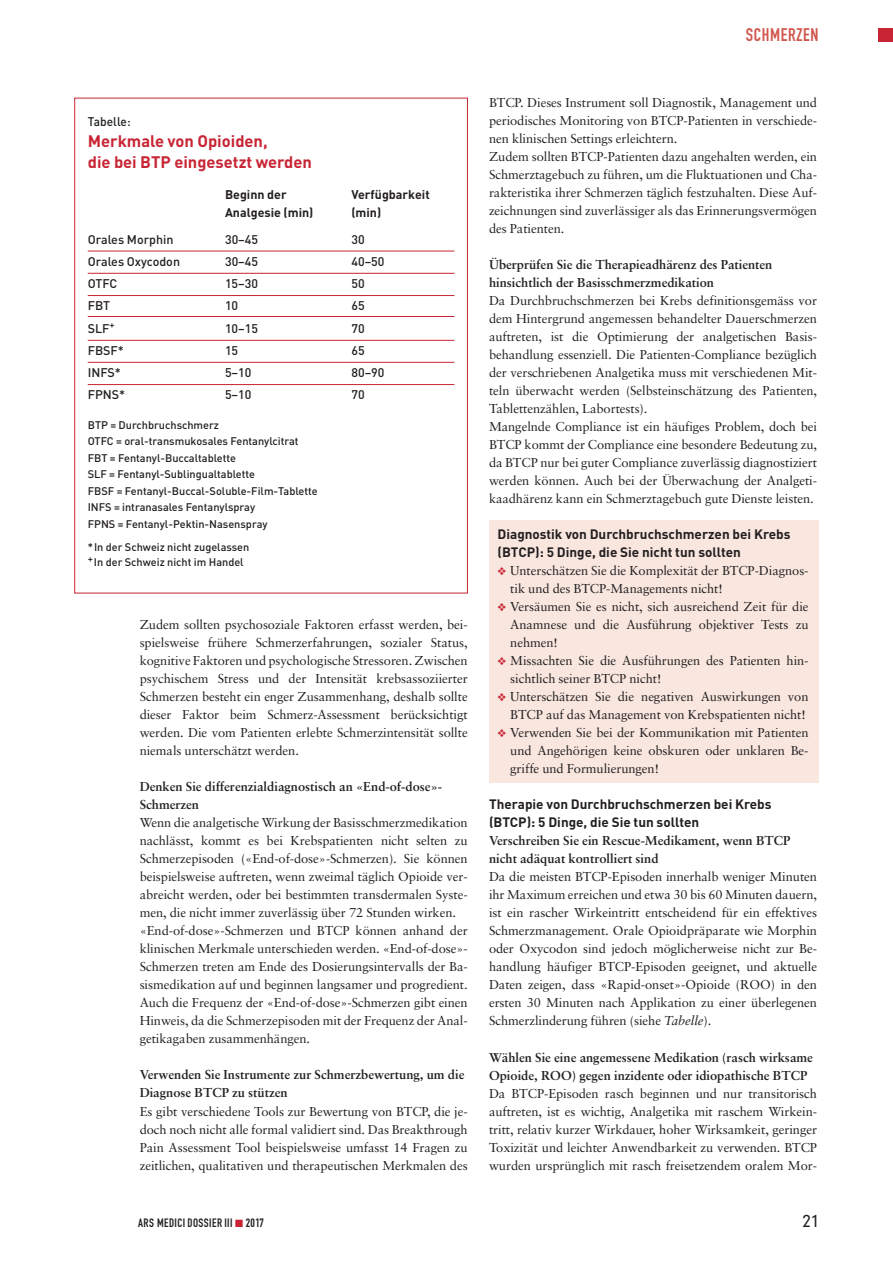
<style>
.page{position:relative;width:893px;height:1263px;background:#fff}
.page>*{position:absolute;margin:0;border:0;box-sizing:border-box;transform-origin:0 0}
.t1{font:18px "DIN Engschrift";letter-spacing:.035em;color:#d1574e}
.t2{font:700 16.5px/21px "DIN";color:#c82434}
.t3{font:300 16.5px "DIN Neuzeit Grotesk";color:#231f20}
.t4{font:700 13.5px/18px "DIN";color:#231f20}
.t5{font:12.9px/18px "Sabon";letter-spacing:-.005em;color:#231f20;text-align:justify}
.t6{font:700 12.9px/18px "Sabon";color:#231f20}
.t7{font:500 12.45px "DIN";color:#231f20}
.t8{font:700 12.45px "DIN";color:#231f20}
.t9{font:500 12.45px "DIN";color:#231f20;scale:.96 1}
.t10{font:12px "DIN Engschrift";letter-spacing:.035em;color:#231f20}
.t11{font:500 10.95px/16.5px "DIN";color:#231f20}
.s1{color:#c82434}
.s2{font-style:italic}
</style>
<div class="page">
<div style="left:878px;top:28px;width:15px;height:14px;background:#c82434"></div>
<div style="left:489px;top:521px;width:330px;height:262px;background:#f8e6df"></div>
<hr style="left:88px;top:251px;width:366px;height:1px;background:#c82434">
<hr style="left:88px;top:273px;width:366px;height:1px;background:#c82434">
<hr style="left:88px;top:295px;width:366px;height:1px;background:#c82434">
<hr style="left:88px;top:316px;width:366px;height:1px;background:#c82434">
<hr style="left:88px;top:340px;width:366px;height:1px;background:#c82434">
<hr style="left:88px;top:362px;width:366px;height:1px;background:#c82434">
<hr style="left:88px;top:384px;width:366px;height:1px;background:#c82434">
<h1 class="t1" style="left:746px;top:28px;width:74px">SCHMERZEN</h1>
<p class="t9" style="left:88px;top:115px;width:46px">Tabelle:</p>
<p class="t2" style="left:88px;top:131px;width:226px">Merkmale von Opioiden,<br>die bei BTP eingesetzt werden</p>
<p class="t8" style="left:225px;top:187px;width:63px">Beginn der</p>
<p class="t8" style="left:351px;top:187px;width:80px">Verfügbarkeit</p>
<p class="t8" style="left:225px;top:205px;width:90px">Analgesie (min)</p>
<p class="t8" style="left:351px;top:205px;width:31px">(min)</p>
<p class="t7" style="left:88px;top:232px;width:87px">Orales Morphin</p>
<p class="t7" style="left:225px;top:232px;width:35px">30–45</p>
<p class="t7" style="left:351px;top:232px;width:15px">30</p>
<p class="t7" style="left:88px;top:254px;width:94px">Orales Oxycodon</p>
<p class="t7" style="left:225px;top:254px;width:35px">30–45</p>
<p class="t7" style="left:351px;top:254px;width:35px">40–50</p>
<p class="t7" style="left:88px;top:276px;width:31px">OTFC</p>
<p class="t7" style="left:225px;top:276px;width:35px">15–30</p>
<p class="t7" style="left:351px;top:276px;width:15px">50</p>
<p class="t7" style="left:88px;top:299px;width:24px">FBT</p>
<p class="t7" style="left:225px;top:299px;width:15px">10</p>
<p class="t7" style="left:351px;top:299px;width:15px">65</p>
<p class="t7" style="left:88px;top:321px;width:28px">SLF<sup>+</sup></p>
<p class="t7" style="left:225px;top:321px;width:35px">10–15</p>
<p class="t7" style="left:351px;top:321px;width:15px">70</p>
<p class="t7" style="left:88px;top:343px;width:38px">FBSF*</p>
<p class="t7" style="left:225px;top:343px;width:15px">15</p>
<p class="t7" style="left:351px;top:343px;width:15px">65</p>
<p class="t7" style="left:88px;top:365px;width:35px">INFS*</p>
<p class="t7" style="left:225px;top:365px;width:28px">5–10</p>
<p class="t7" style="left:351px;top:365px;width:35px">80–90</p>
<p class="t7" style="left:88px;top:388px;width:39px">FPNS*</p>
<p class="t7" style="left:225px;top:388px;width:28px">5–10</p>
<p class="t7" style="left:351px;top:388px;width:15px">70</p>
<p class="t11" style="left:88px;top:416px;width:232px">BTP = Durchbruchschmerz<br>OTFC = oral-transmukosales Fentanylcitrat FBT = Fentanyl-Buccaltablette<br>SLF = Fentanyl-Sublingualtablette<br>FBSF = Fentanyl-Buccal-Soluble-Film-Tablette INFS = intranasales Fentanylspray<br>FPNS = Fentanyl-Pektin-Nasenspray</p>
<p class="t11" style="left:88px;top:540px;width:163px;line-height:15px">*In der Schweiz nicht zugelassen <sup>+</sup>In der Schweiz nicht im Handel</p>
<p class="t5" style="left:140px;top:617px;width:330px">Zudem sollten psychosoziale Faktoren erfasst werden, bei&shy;spielsweise frühere Schmerzerfahrungen, sozialer Status, kognitive Faktoren und psychologische Stressoren. Zwischen psychischem Stress und der Intensität krebsassoziierter Schmerzen besteht ein enger Zusammenhang, deshalb sollte dieser Faktor beim Schmerz-Assessment berücksichtigt werden. Die vom Patienten erlebte Schmerzintensität sollte niemals unterschätzt werden.</p>
<p class="t6" style="left:140px;top:779px;width:304px">Denken Sie differenzialdiagnostisch an «End-of-dose»-<br>Schmerzen</p>
<p class="t5" style="left:140px;top:815px;width:330px;text-align:left">Wenn die analgetische Wirkung der Basisschmerzmedikation nachlässt, kommt es bei Krebspatienten nicht selten zu Schmerzepisoden («End-of-dose»-Schmerzen). Sie können beispielsweise auftreten, wenn zweimal täglich Opioide ver&shy;abreicht werden, oder bei bestimmten transdermalen Syste&shy;men, die nicht immer zuverlässig über 72 Stunden wirken. «End-of-dose»-Schmerzen und BTCP können anhand der klinischen Merkmale unterschieden werden. «End-of-dose»- Schmerzen treten am Ende des Dosierungsintervalls der Ba&shy;sismedikation auf und beginnen langsamer und progredient.<br>Auch die Frequenz der «End-of-dose»-Schmerzen gibt einen Hinweis, da die Schmerzepisoden mit der Frequenz der Anal&shy;getikagaben zusammenhängen.</p>
<p class="t6" style="left:140px;top:1067px;width:326px">Verwenden Sie Instrumente zur Schmerzbewertung, um die<br>Diagnose BTCP zu stützen</p>
<p class="t5" style="left:140px;top:1103px;width:330px">Es gibt verschiedene Tools zur Bewertung von BTCP, die je&shy;doch noch nicht alle formal validiert sind. Das Breakthrough Pain Assessment Tool beispielsweise umfasst 14 Fragen zu zeitlichen, qualitativen und therapeutischen Merkmalen des</p>
<p class="t5" style="left:489px;top:95px;width:330px;text-align:left">BTCP. Dieses Instrument soll Diagnostik, Management und periodisches Monitoring von BTCP-Patienten in verschiede&shy;nen klinischen Settings erleichtern.<br>Zudem sollten BTCP-Patienten dazu angehalten werden, ein Schmerztagebuch zu führen, um die Fluktuationen und Cha&shy;rakteristika ihrer Schmerzen täglich festzuhalten. Diese Auf&shy;zeichnungen sind zuverlässiger als das Erinnerungsvermögen des Patienten.</p>
<p class="t6" style="left:489px;top:257px;width:285px">Überprüfen Sie die Therapieadhärenz des Patienten hinsichtlich der Basisschmerzmedikation</p>
<p class="t5" style="left:489px;top:293px;width:330px;text-align:left">Da Durchbruchschmerzen bei Krebs definitionsgemäss vor dem Hintergrund angemessen behandelter Dauerschmerzen auftreten, ist die Optimierung der analgetischen Basis&shy;behandlung essenziell. Die Patienten-Compliance bezüglich der verschriebenen Analgetika muss mit verschiedenen Mit&shy;teln überwacht werden (Selbsteinschätzung des Patienten, Tablettenzählen, Labortests).<br>Mangelnde Compliance ist ein häufiges Problem, doch bei BTCP kommt der Compliance eine besondere Bedeutung zu, da BTCP nur bei guter Compliance zuverlässig diagnostiziert werden können. Auch bei der Überwachung der Analgeti&shy;kaadhärenz kann ein Schmerztagebuch gute Dienste leisten.</p>
<p class="t4" style="left:497px;top:526px;width:294px">Diagnostik von Durchbruchschmerzen bei Krebs (BTCP): 5 Dinge, die Sie nicht tun sollten</p>
<p class="t5" style="left:510px;top:563px;width:300px;text-indent:-13px"><span class="s1">❖</span> Unterschätzen Sie die Komplexität der BTCP-Diagnos&shy;tik und des BTCP-Managements nicht!</p>
<p class="t5" style="left:510px;top:599px;width:300px;text-indent:-13px"><span class="s1">❖</span> Versäumen Sie es nicht, sich ausreichend Zeit für die Anamnese und die Ausführung objektiver Tests zu nehmen!</p>
<p class="t5" style="left:510px;top:653px;width:300px;text-indent:-13px"><span class="s1">❖</span> Missachten Sie die Ausführungen des Patienten hin&shy;sichtlich seiner BTCP nicht!</p>
<p class="t5" style="left:497px;top:689px;width:313px;text-align:right"><span class="s1">❖</span> Unterschätzen Sie die negativen Auswirkungen von<br>BTCP auf das Management von Krebspatienten nicht!</p>
<p class="t5" style="left:510px;top:725px;width:300px;text-indent:-13px"><span class="s1">❖</span> Verwenden Sie bei der Kommunikation mit Patienten und Angehörigen keine obskuren oder unklaren Be&shy;griffe und Formulierungen!</p>
<p class="t4" style="left:489px;top:796px;width:284px">Therapie von Durchbruchschmerzen bei Krebs (BTCP): 5 Dinge, die Sie tun sollten</p>
<p class="t6" style="left:489px;top:833px;width:303px">Verschreiben Sie ein Rescue-Medikament, wenn BTCP nicht adäquat kontrolliert sind</p>
<p class="t5" style="left:489px;top:869px;width:330px">Da die meisten BTCP-Episoden innerhalb weniger Minuten ihr Maximum erreichen und etwa 30 bis 60 Minuten dauern, ist ein rascher Wirkeintritt entscheidend für ein effektives Schmerzmanagement. Orale Opioidpräparate wie Morphin oder Oxycodon sind jedoch möglicherweise nicht zur Be&shy;handlung häufiger BTCP-Episoden geeignet, und aktuelle Daten zeigen, dass «Rapid-onset»-Opioide (ROO) in den ersten 30 Minuten nach Applikation zu einer überlegenen Schmerzlinderung führen (siehe <span class="s2">Tabelle</span>).</p>
<p class="t6" style="left:489px;top:1049px;width:325px">Wählen Sie eine angemessene Medikation (rasch wirksame<br>Opioide, ROO) gegen inzidente oder idiopathische BTCP</p>
<p class="t5" style="left:489px;top:1085px;width:330px">Da BTCP-Episoden rasch beginnen und nur transitorisch auftreten, ist es wichtig, Analgetika mit raschem Wirkein&shy;tritt, relativ kurzer Wirkdauer, hoher Wirksamkeit, geringer Toxizität und leichter Anwendbarkeit zu verwenden. BTCP wurden ursprünglich mit rasch freisetzendem oralem Mor-</p>
<p class="t10" style="left:138px;top:1218px;width:127px">ARS MEDICI DOSSIER III <span class="s1">■</span> 2017</p>
<p class="t3" style="left:802px;top:1214px;width:18px">21</p>
</div>
